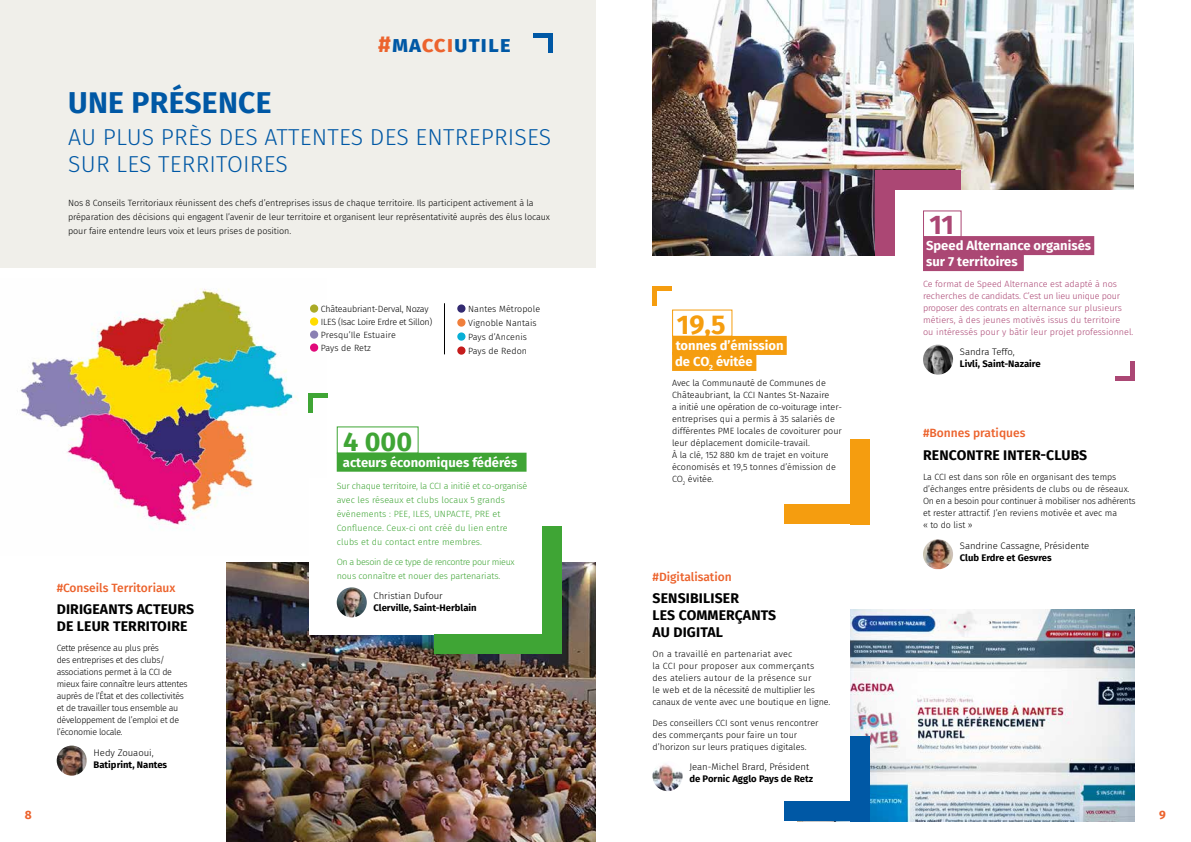
<style>
.page{position:relative;width:1191px;height:842px;background:#fff}
.page>*{position:absolute;margin:0;border:0;box-sizing:border-box;transform-origin:0 0}
.t1{font:700 30px "Fira Sans";letter-spacing:.01em;color:#0058a5}
.t2{font:700 27px "Fira Sans";color:#f59d0f}
.t3{font:700 27px "Fira Sans";color:#3fa535}
.t4{font:700 27px "Fira Sans";color:#ab4774}
.t5{font:300 23px/27px "Fira Sans";letter-spacing:.01em;color:#0058a5}
.t6{font:700 23px "Fira Sans";letter-spacing:.04em;color:#0058a5}
.t7{font:700 14px/16.8px "Fira Sans";letter-spacing:.01em;color:#000}
.t8{font:700 13px/16px "Fira Sans";color:#fff}
.t9{font:500 12px "Fira Sans";color:#ec632d}
.t10{font:700 12px "Fira Sans";color:#ec632d}
.t11{font:700 9.5px "Fira Sans";color:#000}
.t12{font:300 9.5px "Fira Sans";color:#000}
.t13{font:300 9px/12px "Fira Sans";letter-spacing:-.01em;color:#000}
.t14{font:300 9px/12px "Fira Sans";letter-spacing:.01em;color:#000}
.t15{font:300 9px/12px "Fira Sans";color:#ab4774}
.t16{font:300 9px/12px "Fira Sans";letter-spacing:-.03em;color:#000}
.t17{font:300 9px/14px "Fira Sans";letter-spacing:.01em;color:#3fa535}
.t18{font:300 9px/14px "Fira Sans";letter-spacing:-.035em;color:#3fa535}
.s1{color:#ec632d}
</style>
<div class="page">
<img style="left:850px;top:609px;width:284px;height:212px">
<div style="left:850px;top:736px;width:20px;height:85px;background:#0058a5"></div>
<div style="left:784px;top:801px;width:86px;height:20px;background:#0058a5"></div>
<img style="left:20px;top:288px;width:307px;height:242px">
<img style="left:652px;top:0;width:482px;height:255px">
<div style="left:672px;top:336px;width:114px;height:19px;background:#f59d0f"></div>
<div style="left:672px;top:352px;width:37px;height:19px;background:#f59d0f"></div>
<svg style="left:709px;top:355px;width:4px;height:16px"></svg>
<div style="left:713px;top:352px;width:43px;height:19px;background:#f59d0f"></div>
<img style="left:923px;top:539px;width:30px;height:30px">
<div style="left:875px;top:190px;width:278px;height:195px;background:#fff"></div>
<div style="left:850px;top:439px;width:20px;height:85px;background:#f59d0f"></div>
<div style="left:784px;top:504px;width:86px;height:20px;background:#f59d0f"></div>
<img style="left:227px;top:563px;width:368px;height:279px">
<div style="left:0;top:0;width:595px;height:267px;background:#f0efea"></div>
<hr style="left:549px;top:33px;width:4px;height:20px;background:#0058a5">
<hr style="left:533px;top:33px;width:20px;height:4px;background:#0058a5">
<div style="left:309px;top:478px;width:240px;height:156px;background:#fff"></div>
<div style="left:337px;top:453px;width:189px;height:19px;background:#3fa535"></div>
<div style="left:337px;top:426px;width:81px;height:28px;border:1px solid #3fa535"></div>
<div style="left:541px;top:526px;width:20px;height:127px;background:#3fa535"></div>
<div style="left:434px;top:634px;width:127px;height:20px;background:#3fa535"></div>
<img style="left:337px;top:587px;width:30px;height:30px;border-radius:15px">
<div style="left:310px;top:304px;width:8px;height:9px;background:#aaaa27;border-radius:50%"></div>
<div style="left:310px;top:317px;width:8px;height:9px;background:#ffdc00;border-radius:50%"></div>
<div style="left:310px;top:330px;width:8px;height:9px;background:#8a80b3;border-radius:50%"></div>
<div style="left:310px;top:343px;width:8px;height:9px;background:#e1097a;border-radius:50%"></div>
<div style="left:457px;top:304px;width:8px;height:9px;background:#332a71;border-radius:50%"></div>
<div style="left:457px;top:318px;width:8px;height:9px;background:#f07f3c;border-radius:50%"></div>
<div style="left:457px;top:332px;width:8px;height:9px;background:#08afd6;border-radius:50%"></div>
<div style="left:457px;top:346px;width:8px;height:9px;background:#c51c1c;border-radius:50%"></div>
<hr style="left:308px;top:393px;width:20px;height:4px;background:#3fa535">
<div style="left:308px;top:393px;width:5px;height:20px;background:#3fa535"></div>
<hr style="left:652px;top:287px;width:20px;height:4px;background:#f59d0f">
<hr style="left:652px;top:287px;width:4px;height:19px;background:#f59d0f">
<div style="left:923px;top:236px;width:171px;height:19px;background:#ab4774"></div>
<div style="left:923px;top:252px;width:100px;height:19px;background:#ab4774"></div>
<div style="left:923px;top:210px;width:38px;height:28px;border:1px solid #ab4774"></div>
<img style="left:923px;top:345px;width:30px;height:30px;border-radius:15px">
<hr style="left:1114px;top:377px;width:20px;height:4px;background:#ab4774">
<hr style="left:1130px;top:361px;width:4px;height:20px;background:#ab4774">
<img style="left:57px;top:746px;width:30px;height:30px;border-radius:15px">
<hr style="left:444px;top:303px;width:1px;height:51px;background:#000">
<img style="left:652px;top:761px;width:30px;height:30px;border-radius:15px">
<div style="left:875px;top:170px;width:20px;height:85px;background:#ab4774"></div>
<div style="left:875px;top:170px;width:85px;height:20px;background:#ab4774"></div>
<div style="left:672px;top:310px;width:60px;height:27px;border:1px solid #f59d0f"></div>
<h3 class="t6" style="left:378px;top:25px;width:134px"><span class="s1">#</span>Ma<span class="s1">CCI</span>Utile</h3>
<h1 class="t1" style="left:68px;top:77px;width:205px">UNE PRÉSENCE</h1>
<h3 class="t5" style="left:68px;top:123px;width:485px">AU PLUS PRÈS DES ATTENTES DES ENTREPRISES<br>SUR LES TERRITOIRES</h3>
<p class="t13" style="left:68px;top:196px;width:483px;line-height:14px">Nos 8 Conseils Territoriaux réunissent des chefs d’entreprises issus de chaque territoire. Ils participent activement à la préparation des décisions qui engagent l’avenir de leur territoire et organisent leur représentativité auprès des élus locaux pour faire entendre leurs voix et leurs prises de position.</p>
<h3 class="t9" style="left:57px;top:578px;width:120px">#Conseils Territoriaux</h3>
<h3 class="t7" style="left:57px;top:600px;width:139px">DIRIGEANTS ACTEURS<br>DE LEUR TERRITOIRE</h3>
<p class="t16" style="left:57px;top:642px;width:132px">Cette présence au plus près<br>des entreprises et des clubs/ associations permet à la CCI de mieux faire connaître leurs attentes auprès de l’État et des collectivités et de travailler tous ensemble au développement de l’emploi et de l’économie locale.</p>
<p class="t12" style="left:94px;top:746px;width:62px">Hedy Zouaoui,</p>
<p class="t11" style="left:94px;top:757px;width:75px">Batiprint, Nantes</p>
<p class="t13" style="left:321px;top:302px;width:113px;line-height:13px">Châteaubriant-Derval, Nozay<br>ILES (Isac Loire Erdre et Sillon)<br>Presqu’Ile Estuaire<br>Pays de Retz</p>
<p class="t14" style="left:468px;top:301px;width:73px;line-height:14px">Nantes Métropole<br>Vignoble Nantais<br>Pays d’Ancenis<br>Pays de Redon</p>
<h2 class="t3" style="left:343px;top:418px;width:71px">4 000</h2>
<h3 class="t8" style="left:343px;top:453px;width:176px">acteurs économiques fédérés</h3>
<p class="t17" style="left:337px;top:479px;width:192px">Sur chaque territoire, la CCI a initié et co-organisé avec les réseaux et clubs locaux 5 grands évènements : PEE, ILES, UNPACTE, PRE et Confluence. Ceux-ci ont créé du lien entre clubs et du contact entre membres.</p>
<p class="t18" style="left:337px;top:555px;width:179px">On a besoin de ce type de rencontre pour mieux nous connaître et nouer des partenariats.</p>
<p class="t12" style="left:373px;top:589px;width:71px">Christian Dufour</p>
<p class="t11" style="left:373px;top:600px;width:105px">Clerville, Saint-Herblain</p>
<h2 class="t2" style="left:677px;top:302px;width:50px">19,5</h2>
<h3 class="t8" style="left:675px;top:336px;width:110px">tonnes d’émission de CO<sub>2</sub> évitée</h3>
<p class="t13" style="left:672px;top:377px;width:171px">Avec la Communauté de Communes de Châteaubriant, la CCI Nantes St-Nazaire<br>a initié une opération de co-voiturage inter&shy;entreprises qui a permis à 35 salariés de différentes PME locales de covoiturer pour leur déplacement domicile-travail.<br>À la clé, 152 880 km de trajet en voiture économisés et 19,5 tonnes d’émission de CO<sub>2</sub> évitée.</p>
<h3 class="t9" style="left:652px;top:567px;width:81px">#Digitalisation</h3>
<h3 class="t7" style="left:652px;top:589px;width:125px">SENSIBILISER<br>LES COMMERÇANTS<br>AU DIGITAL</h3>
<p class="t14" style="left:652px;top:648px;width:179px">On a travaillé en partenariat avec<br>la CCI pour proposer aux commerçants des ateliers autour de la présence sur<br>le web et de la nécessité de multiplier les canaux de vente avec une boutique en ligne.</p>
<p class="t13" style="left:652px;top:717px;width:167px">Des conseillers CCI sont venus rencontrer des commerçants pour faire un tour d’horizon sur leurs pratiques digitales.</p>
<p class="t12" style="left:689px;top:760px;width:121px">Jean-Michel Brard, Président</p>
<p class="t11" style="left:689px;top:771px;width:125px">de Pornic Agglo Pays de Retz</p>
<h2 class="t4" style="left:929px;top:202px;width:26px">11</h2>
<h3 class="t8" style="left:926px;top:237px;width:167px">Speed Alternance organisés sur 7 territoires</h3>
<p class="t15" style="left:923px;top:277px;width:212px">Ce format de Speed Alternance est adapté à nos recherches de candidats. C’est un lieu unique pour proposer des contrats en alternance sur plusieurs métiers, à des jeunes motivés issus du territoire<br>ou intéressés pour y bâtir leur projet professionnel.</p>
<p class="t12" style="left:960px;top:345px;width:56px">Sandra Teffo,</p>
<p class="t11" style="left:960px;top:356px;width:82px">Livli, Saint-Nazaire</p>
<h3 class="t9" style="left:923px;top:423px;width:104px">#Bonnes pratiques</h3>
<h3 class="t7" style="left:923px;top:445px;width:166px">RENCONTRE INTER-CLUBS</h3>
<p class="t13" style="left:923px;top:471px;width:214px">La CCI est dans son rôle en organisant des temps d’échanges entre présidents de clubs ou de réseaux.<br>On en a besoin pour continuer à mobiliser nos adhérents et rester attractif. J’en reviens motivée et avec ma<br>« to do list »</p>
<p class="t12" style="left:960px;top:538px;width:131px">Sandrine Cassagne, Présidente</p>
<p class="t11" style="left:960px;top:549px;width:93px">Club Erdre et Gesvres</p>
<h3 class="t10" style="left:25px;top:805px;width:8px">8</h3>
<h3 class="t10" style="left:1159px;top:805px;width:8px">9</h3>
</div>
